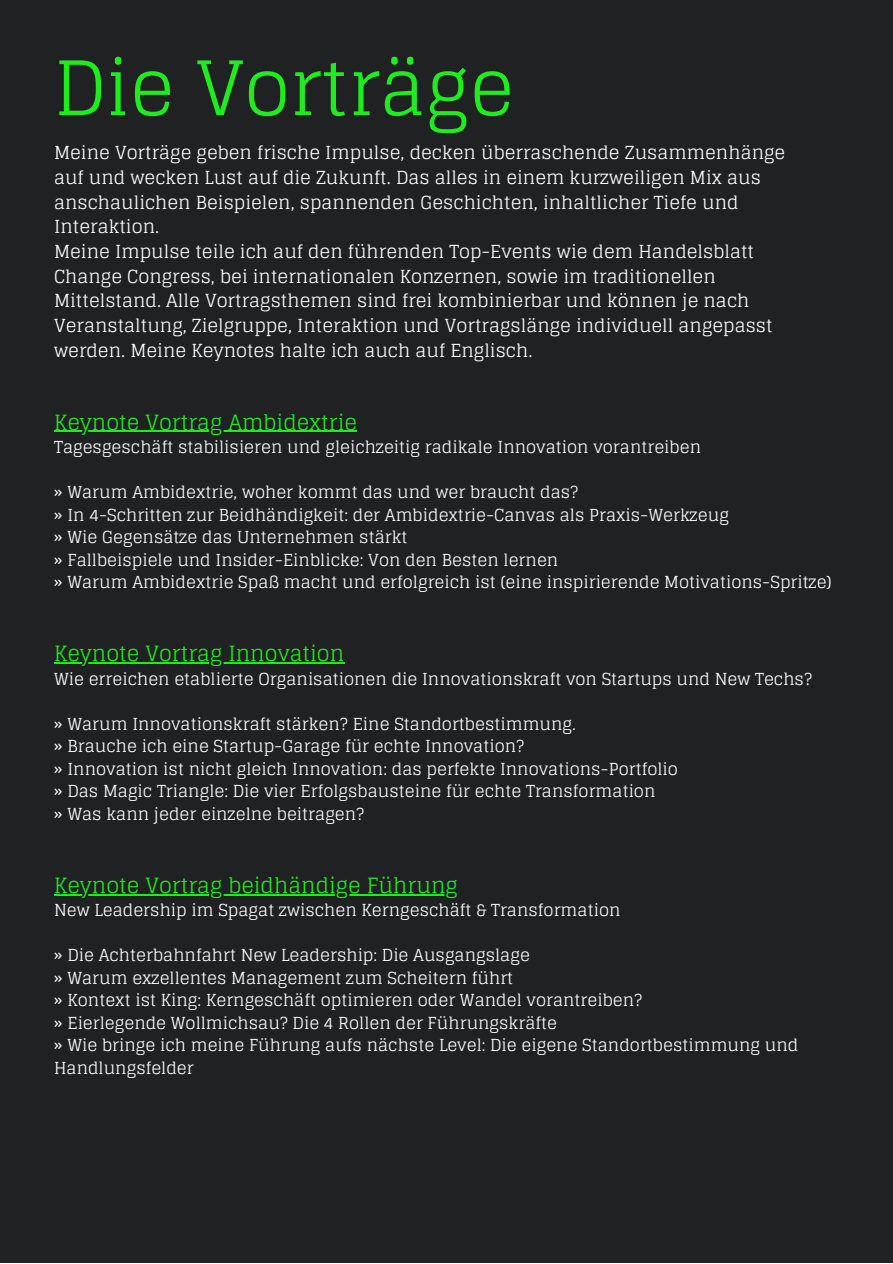
<style>
.page{position:relative;width:893px;height:1264px;background:#fff}
.page>*{position:absolute;margin:0;border:0;box-sizing:border-box;transform-origin:0 0}
.t1{font:75px "Glegoo";color:#1fec1f}
.t2{font:21px "Glegoo";color:#1fec1f}
.t3{font:18px/24.8px "Glegoo";color:#fff}
.t4{font:16.5px/22.5px "Glegoo";color:#fff}
</style>
<div class="page">
<div style="left:0;top:0;width:892px;height:1262px;background:#1f2122"></div>
<hr style="left:54px;top:430px;width:303px;height:2px;background:#1fec1f">
<hr style="left:54px;top:662px;width:290px;height:1px;background:#1fec1f">
<hr style="left:54px;top:894px;width:403px;height:1px;background:#1fec1f">
<h1 class="t1" style="left:54px;top:45px;width:461px">Die Vorträge</h1>
<p class="t3" style="left:54px;top:140px;width:732px">Meine Vorträge geben frische Impulse, decken überraschende Zusammenhänge auf und wecken Lust auf die Zukunft. Das alles in einem kurzweiligen Mix aus anschaulichen Beispielen, spannenden Geschichten, inhaltlicher Tiefe und Interaktion.<br>Meine Impulse teile ich auf den führenden Top-Events wie dem Handelsblatt Change Congress, bei internationalen Konzernen, sowie im traditionellen Mittelstand. Alle Vortragsthemen sind frei kombinierbar und können je nach Veranstaltung, Zielgruppe, Interaktion und Vortragslänge individuell angepasst werden. Meine Keynotes halte ich auch auf Englisch.</p>
<p class="t2" style="left:54px;top:410px;width:304px">Keynote Vortrag Ambidextrie</p>
<p class="t4" style="left:54px;top:436px;width:648px">Tagesgeschäft stabilisieren und gleichzeitig radikale Innovation vorantreiben</p>
<p class="t4" style="left:54px;top:481px;width:779px">» Warum Ambidextrie, woher kommt das und wer braucht das?<br>» In 4-Schritten zur Beidhändigkeit: der Ambidextrie-Canvas als Praxis-Werkzeug<br>» Wie Gegensätze das Unternehmen stärkt<br>» Fallbeispiele und Insider-Einblicke: Von den Besten lernen<br>» Warum Ambidextrie Spaß macht und erfolgreich ist (eine inspirierende Motivations-Spritze)</p>
<p class="t2" style="left:54px;top:641px;width:292px">Keynote Vortrag Innovation</p>
<p class="t4" style="left:54px;top:668px;width:759px">Wie erreichen etablierte Organisationen die Innovationskraft von Startups und New Techs?</p>
<p class="t4" style="left:54px;top:712px;width:625px">» Warum Innovationskraft stärken? Eine Standortbestimmung.<br>» Brauche ich eine Startup-Garage für echte Innovation?<br>» Innovation ist nicht gleich Innovation: das perfekte Innovations-Portfolio » Das Magic Triangle: Die vier Erfolgsbausteine für echte Transformation<br>» Was kann jeder einzelne beitragen?</p>
<p class="t2" style="left:54px;top:873px;width:405px">Keynote Vortrag beidhändige Führung</p>
<p class="t4" style="left:54px;top:899px;width:568px">New Leadership im Spagat zwischen Kerngeschäft &amp; Transformation</p>
<p class="t4" style="left:54px;top:944px;width:745px">» Die Achterbahnfahrt New Leadership: Die Ausgangslage<br>» Warum exzellentes Management zum Scheitern führt<br>» Kontext ist King: Kerngeschäft optimieren oder Wandel vorantreiben?<br>» Eierlegende Wollmichsau? Die 4 Rollen der Führungskräfte<br>» Wie bringe ich meine Führung aufs nächste Level: Die eigene Standortbestimmung und Handlungsfelder</p>
</div>
